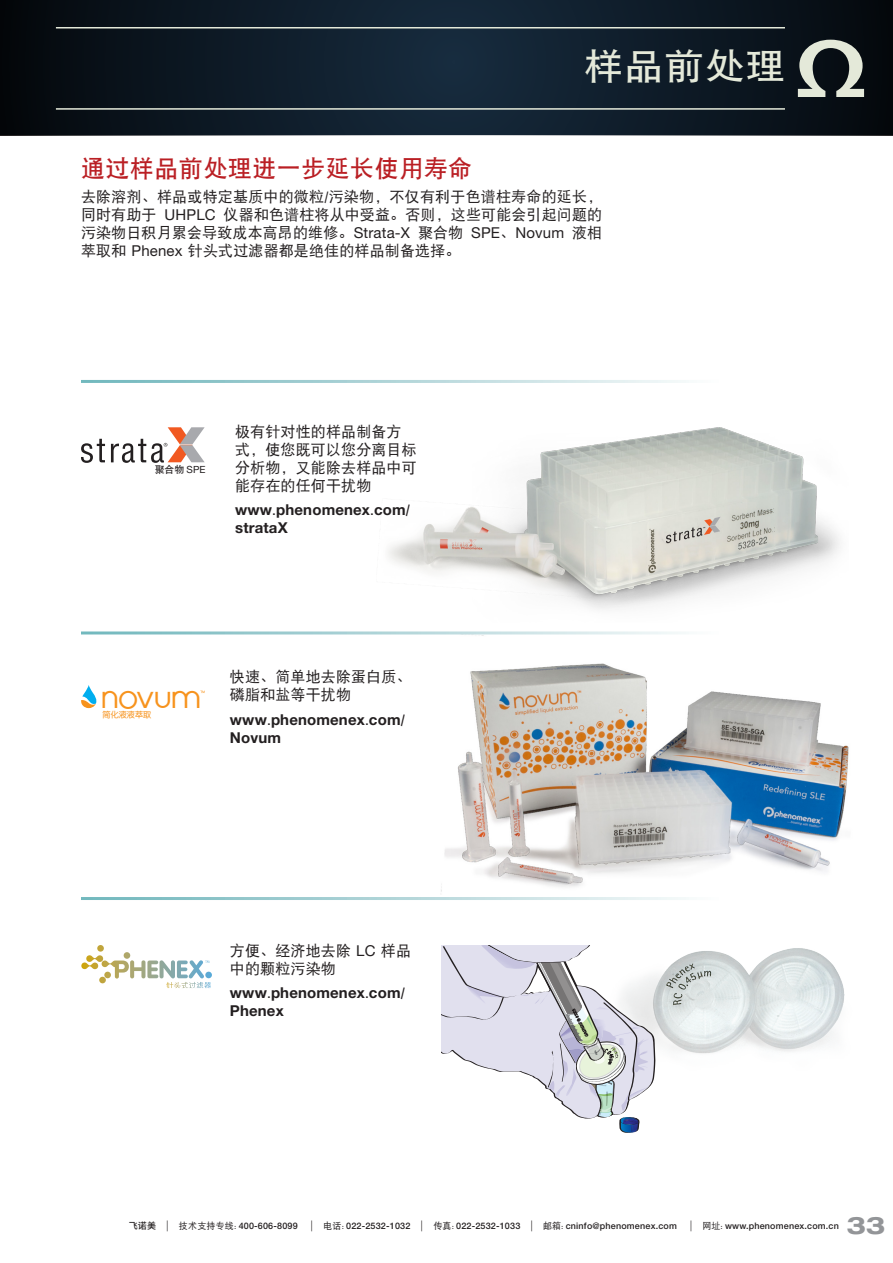
<style>
.page{position:relative;width:893px;height:1263px;background:#fff}
.page>*{position:absolute;margin:0;border:0;box-sizing:border-box;transform-origin:0 0}
.header_rev_R{font:36px "DFP Hei W7";letter-spacing:.02em;color:#e4e9d9;scale:1.1 1}
.t1{font:32.25px "Opificio";letter-spacing:.005em;color:#f7931d}
.subhead_red{font:24px "DFP Hei W7";letter-spacing:.02em;color:#ba1f24}
.t2{font:700 expanded 24px "Helvetica Neue LT Std";color:#939598}
.body{font:15px/18px "DFP Hei W5";letter-spacing:.01em;color:#231f20}
.body-2{font:700 15px/18px "Helvetica Neue LT Std";letter-spacing:.01em;color:#231f20}
.t3{font:9.9px "DFP Hei W7";color:#231f20}
.t4{font:500 9px "Helvetica Neue LT Pro";letter-spacing:.02em;color:#231f20}
.t5{font:8.1px "ST Yuanti SC Regular";letter-spacing:.005em;color:#f7931d}
.s1{font-family:"Helvetica Neue LT Std"}
.s2{font-family:"DFP Hei W7";font-weight:400}
.s3{font-family:"Noto Sans Hans"}
.s4{font-size:10.8px}
.s5{font-family:"DFP Hei W5";font-weight:400}
</style>
<div class="page">
<svg style="left:0;top:0;width:893px;height:135px"></svg>
<hr style="left:56px;top:27px;width:729px;height:2px;background:#e4e9d9">
<hr style="left:56px;top:108px;width:729px;height:2px;background:#e4e9d9">
<svg style="left:798px;top:40px;width:66px;height:57px"></svg>
<img style="left:440px;top:634px;width:409px;height:258px">
<svg style="left:86px;top:945px;width:125px;height:43px"></svg>
<svg style="left:81px;top:685px;width:16px;height:23px"></svg>
<svg style="left:81px;top:439px;width:24px;height:24px"></svg>
<svg style="left:111px;top:427px;width:94px;height:36px"></svg>
<img style="left:388px;top:427px;width:452px;height:182px">
<img style="left:656px;top:948px;width:189px;height:106px">
<svg style="left:442px;top:945px;width:214px;height:188px"></svg>
<p class="header_rev_R" style="left:584px;top:47px;width:184px">样品前处理</p>
<p class="subhead_red" style="left:81px;top:155px;width:393px">通过样品前处理进一步延长使用寿命</p>
<p class="body" style="left:81px;top:187px;width:523px;text-align:justify">去除溶剂、样品或特定基质中的微粒/污染物，不仅有利于色谱柱寿命的延长，同时有助于 <span class="s1">UHPLC</span> 仪器和色谱柱将从中受益。否则，这些可能会引起问题的污染物日积月累会导致成本高昂的维修。<span class="s1">Strata-X</span> 聚合物 <span class="s1">SPE</span>、<span class="s1">Novum</span> 液相萃取和 <span class="s1">Phenex</span> 针头式过滤器都是绝佳的样品制备选择。</p>
<p class="t3" style="left:155px;top:464px;width:52px">聚合物 <span class="s1">SPE</span></p>
<p class="body" style="left:235px;top:422px;width:183px">极有针对性的样品制备方式，使您既可以您分离目标分析物，又能除去样品中可能存在的任何干扰物</p>
<p class="body-2" style="left:235px;top:501px;width:177px">www<span class="s2">.</span>phenomenex<span class="s2">.</span>com<span class="s2">/ </span>strataX</p>
<p class="t1" style="left:102px;top:679px;width:101px">novum</p>
<p class="t5" style="left:103px;top:708px;width:50px">简化液液萃取</p>
<p class="body" style="left:230px;top:668px;width:183px">快速、简单地去除蛋白质、磷脂和盐等干扰物</p>
<p class="body-2" style="left:230px;top:710px;width:177px">www<span class="s2">.</span>phenomenex<span class="s2">.</span>com<span class="s2">/<br></span>Novum</p>
<p class="body" style="left:230px;top:941px;width:183px">方便、经济地去除 <span class="s1">LC</span> 样品中的颗粒污染物</p>
<p class="body-2" style="left:230px;top:984px;width:177px">www<span class="s2">.</span>phenomenex<span class="s2">.</span>com<span class="s2">/<br></span>Phenex</p>
<p class="t4" style="left:129px;top:1220px;width:171px"><span class="s3">飞诺美</span> <span class="s4">|</span> <span class="s5">技术支持专线:</span> 400-606-8099</p>
<p class="t4" style="left:311px;top:1220px;width:367px"><span class="s4">|</span> <span class="s5">电话:</span> 022-2532-1032 <span class="s4">|</span> <span class="s5">传真:</span> 022-2532-1033 <span class="s4">|</span> <span class="s5">邮箱:</span> cninfo@phenomenex.com</p>
<p class="t4" style="left:690px;top:1220px;width:150px"><span class="s4">|</span> <span class="s5">网址:</span> www.phenomenex.com.cn</p>
<h3 class="t2" style="left:846px;top:1210px;width:41px">33</h3>
</div>
